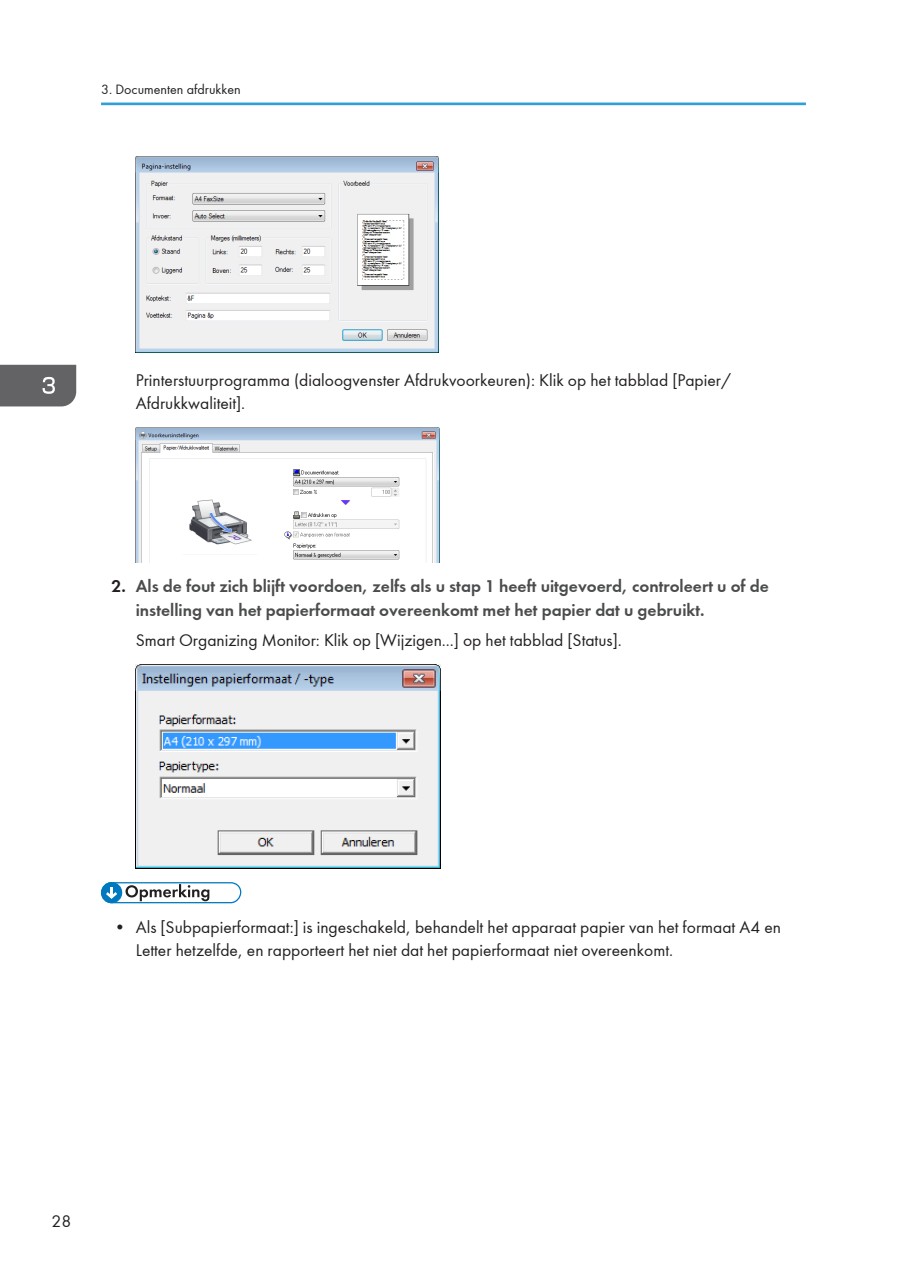
<style>
.page{position:relative;width:907px;height:1287px;background:#fff}
.page>*{position:absolute;margin:0;border:0;box-sizing:border-box;transform-origin:0 0}
.t1{font:17.5px/23.6px "Futura Book TT";color:#231f20}
.t2{font:17.5px/23.6px "Futura Demi TT";color:#4b4c4d}
.t3{font:14px "Futura Book TT";color:#231f20}
.s1{color:#231f20}
</style>
<div class="page">
<img style="left:136px;top:156px;width:302px;height:197px">
<img style="left:136px;top:427px;width:303px;height:135px">
<img style="left:136px;top:664px;width:304px;height:204px">
<svg style="left:125px;top:884px;width:84px;height:17px"></svg>
<div style="left:101px;top:882px;width:140px;height:21px;border:1px solid #0078c0;border-radius:10px"></div>
<div style="left:102px;top:882px;width:20px;height:20px;background:#0078c0;border-radius:50%"></div>
<div style="left:101px;top:881px;width:21px;height:22px;border:1px solid #0078c0;border-radius:50%"></div>
<svg style="left:106px;top:887px;width:11px;height:11px"></svg>
<hr style="left:101px;top:102px;width:704px;height:3px;background:#309ed8">
<div style="left:0;top:365px;width:76px;height:41px;background:#636366"></div>
<p class="t3" style="left:101px;top:80px;width:141px">3. Documenten afdrukken</p>
<p class="t1" style="left:136px;top:368px;width:597px">Printerstuurprogramma (dialoogvenster Afdrukvoorkeuren): Klik op het tabblad [Papier/<br>Afdrukkwaliteit].</p>
<p class="t2" style="left:136px;top:574px;width:634px;text-indent:-24px"><span class="s1">2.</span> Als de fout zich blijft voordoen, zelfs als u stap 1 heeft uitgevoerd, controleert u of de instelling van het papierformaat overeenkomt met het papier dat u gebruikt.</p>
<p class="t1" style="left:136px;top:628px;width:487px">Smart Organizing Monitor: Klik op [Wijzigen...] op het tabblad [Status].</p>
<p class="t1" style="left:136px;top:914px;width:646px;text-indent:-22px">• Als [Subpapierformaat:] is ingeschakeld, behandelt het apparaat papier van het formaat A4 en<br>Letter hetzelfde, en rapporteert het niet dat het papierformaat niet overeenkomt.</p>
<p class="t1" style="left:51px;top:1208px;width:21px">28</p>
</div>
